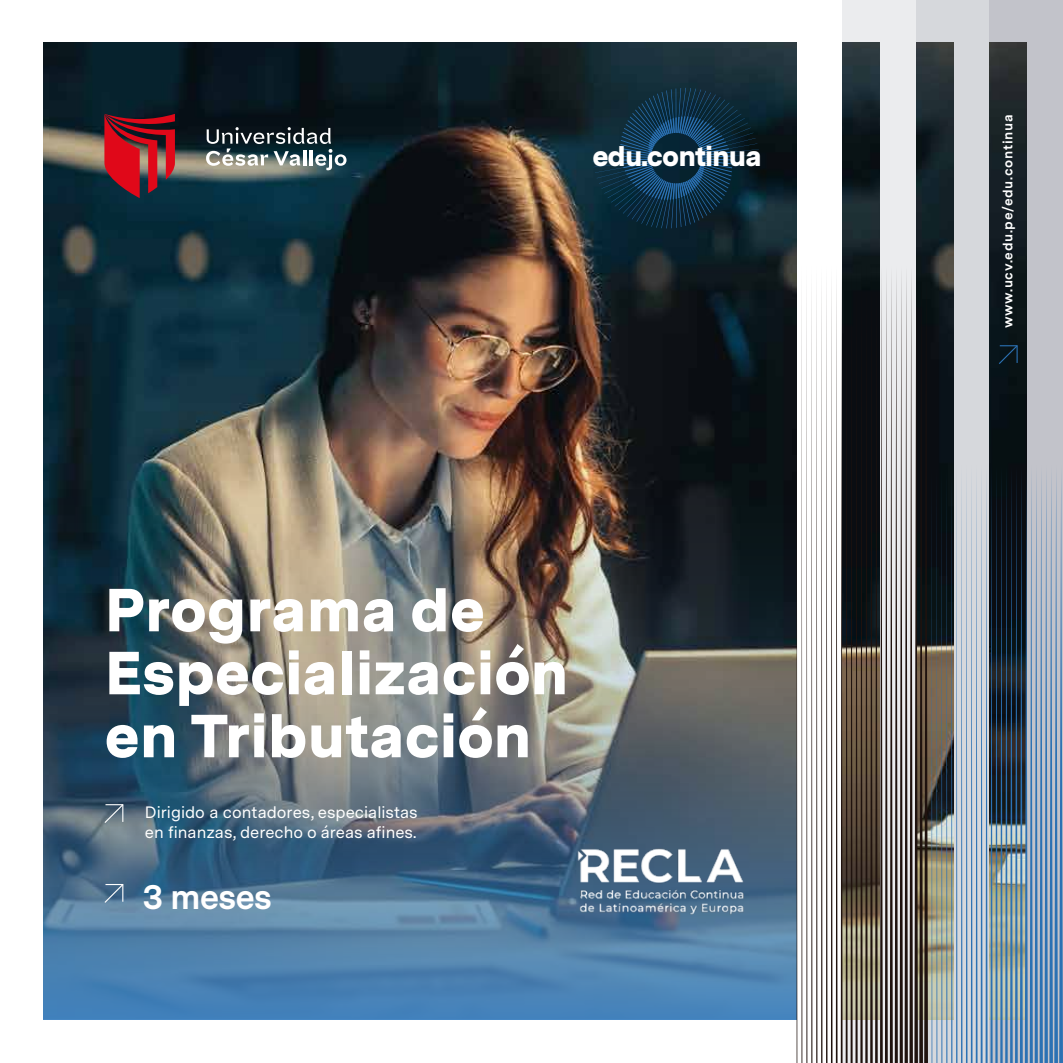
<style>
.page{position:relative;width:1063px;height:1063px;background:#fff}
.page>*{position:absolute;margin:0;border:0;box-sizing:border-box;transform-origin:0 0}
.t1{font:900 60.6px/63px "Messina Sans";color:#fff}
.t2{font:700 34.5px "Messina Sans";letter-spacing:-.035em;color:#fff}
.t3{font:900 28.05px "Messina Sans";letter-spacing:-.035em;color:#fff}
.t4{font:16.5px/19.8px "Messina Sans";color:#fff}
.t5{font:700 13.5px "Messina Sans";letter-spacing:.05em;color:#fff}
</style>
<div class="page">
<div style="left:843px;top:0;width:73px;height:1063px;background:#ebecee"></div>
<div style="left:916px;top:0;width:74px;height:1063px;background:#d6d8dc"></div>
<div style="left:990px;top:0;width:73px;height:1063px;background:#c2c3ca"></div>
<img style="left:43px;top:42px;width:754px;height:427px">
<img style="left:43px;top:469px;width:754px;height:550px">
<img style="left:843px;top:42px;width:36px;height:224px">
<img style="left:916px;top:42px;width:37px;height:224px">
<img style="left:990px;top:42px;width:37px;height:224px">
<svg style="left:592px;top:88px;width:168px;height:140px;background:#0e3044"></svg>
<svg style="left:104px;top:114px;width:71px;height:84px;background:#8c1e2a"></svg>
<svg style="left:206px;top:127px;width:141px;height:43px"></svg>
<svg style="left:105px;top:804px;width:18px;height:19px"></svg>
<svg style="left:105px;top:884px;width:18px;height:19px"></svg>
<img style="left:574px;top:843px;width:174px;height:76px">
<svg style="left:797px;top:266px;width:266px;height:797px"></svg>
<h3 class="t3" style="left:592px;top:135px;width:171px">edu.continua</h3>
<h1 class="t1" style="left:105px;top:576px;width:466px">Programa de<br>Especialización en Tributación</h1>
<p class="t4" style="left:145px;top:802px;width:274px">Dirigido a contadores, especialistas en finanzas, derecho o áreas afines.</p>
<h2 class="t2" style="left:143px;top:871px;width:131px">3 meses</h2>
<p class="t5" style="left:998px;top:328px;width:215px;rotate:-90deg">www.ucv.edu.pe/edu.continua</p>
</div>
